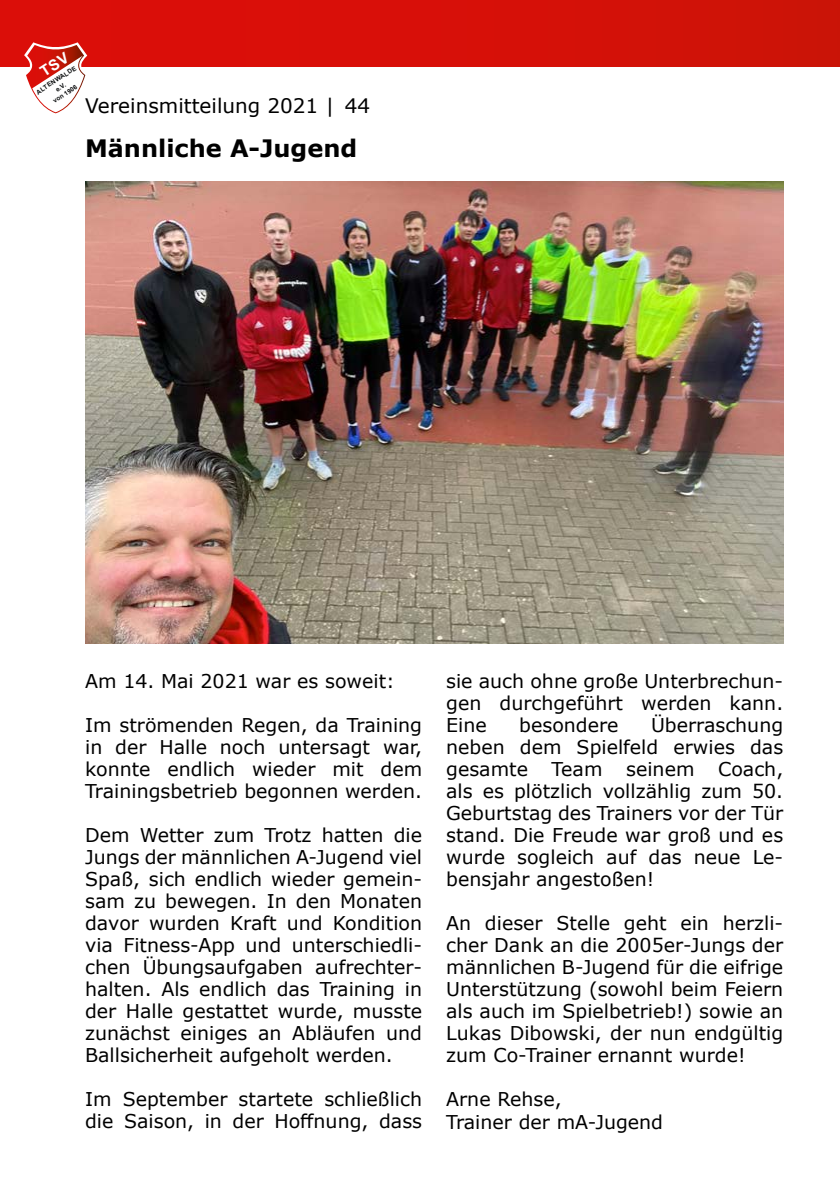
<style>
.page{position:relative;width:840px;height:1191px;background:#fff}
.page>*{position:absolute;margin:0;border:0;box-sizing:border-box;transform-origin:0 0}
.t1{font:700 24px "Verdana";color:#000}
.t2{font:20px "Verdana";color:#000}
.t3{font:19px/22px "Verdana";color:#000;text-align:justify}
.t4{font:700 6.4px/8.2px "Arial";color:#0e1011;text-align:center}
</style>
<div class="page">
<div style="left:0;top:0;width:839px;height:67px;background:#d80f09"></div>
<img style="left:85px;top:182px;width:697px;height:462px">
<svg style="left:24px;top:42px;width:63px;height:71px"></svg>
<p class="t4" style="left:35px;top:89px;width:48px;rotate:-33deg">ALTENWALDE e.V.<br>von 1906</p>
<p class="t2" style="left:85px;top:92px;width:286px">Vereinsmitteilung 2021 | 44</p>
<p class="t1" style="left:85px;top:131px;width:273px">Männliche A-Jugend</p>
<p class="t3" style="left:85px;top:670px;width:311px">Am 14. Mai 2021 war es soweit:</p>
<p class="t3" style="left:85px;top:714px;width:338px">Im strömenden Regen, da Training in der Halle noch untersagt war, konnte endlich wieder mit dem Trainingsbetrieb begonnen werden.</p>
<p class="t3" style="left:85px;top:824px;width:338px">Dem Wetter zum Trotz hatten die Jungs der mä nnlichen A-Jugend viel Spaß, sich endlich wieder gemein&shy;sam zu bewegen. In den Monaten davor wurden Kraft und Kondition via Fitness-App und unterschiedli&shy;chen Ü bungsaufgaben aufrechter&shy;halten. Als endlich das Training in der Halle gestattet wurde, musste zunächst einiges an Ablä ufen und Ballsicherheit aufgeholt werden.</p>
<p class="t3" style="left:85px;top:1088px;width:338px">Im September startete schließlich die Saison, in der Hoffnung, dass</p>
<p class="t3" style="left:446px;top:670px;width:338px">sie auch ohne große Unterbrechun&shy;gen durchgefü hrt werden kann.<br>Eine</p>
<p class="t3" style="left:446px;top:714px;width:338px;text-indent:205px">Ü berraschung neben dem Spielfeld erwies das gesamte Team seinem Coach, als es plötzlich vollzä hlig zum 50.<br>Geburtstag des Trainers vor der Tü r stand. Die Freude war groß und es wurde sogleich auf das neue Le&shy;bensjahr angestoßen!</p>
<p class="t3" style="left:446px;top:912px;width:338px">An dieser Stelle geht ein herzli&shy;cher Dank an die 2005er-Jungs der mä nnlichen B-Jugend fü r die eifrige Unterstützung (sowohl beim Feiern als auch im Spielbetrieb!) sowie an Lukas Dibowski, der nun endgü ltig zum Co-Trainer ernannt wurde!</p>
<p class="t3" style="left:446px;top:1088px;width:218px">Arne Rehse,<br>Trainer der mA-Jugend</p>
<p class="t3" style="left:519px;top:714px;width:101px">besondere</p>
</div>
